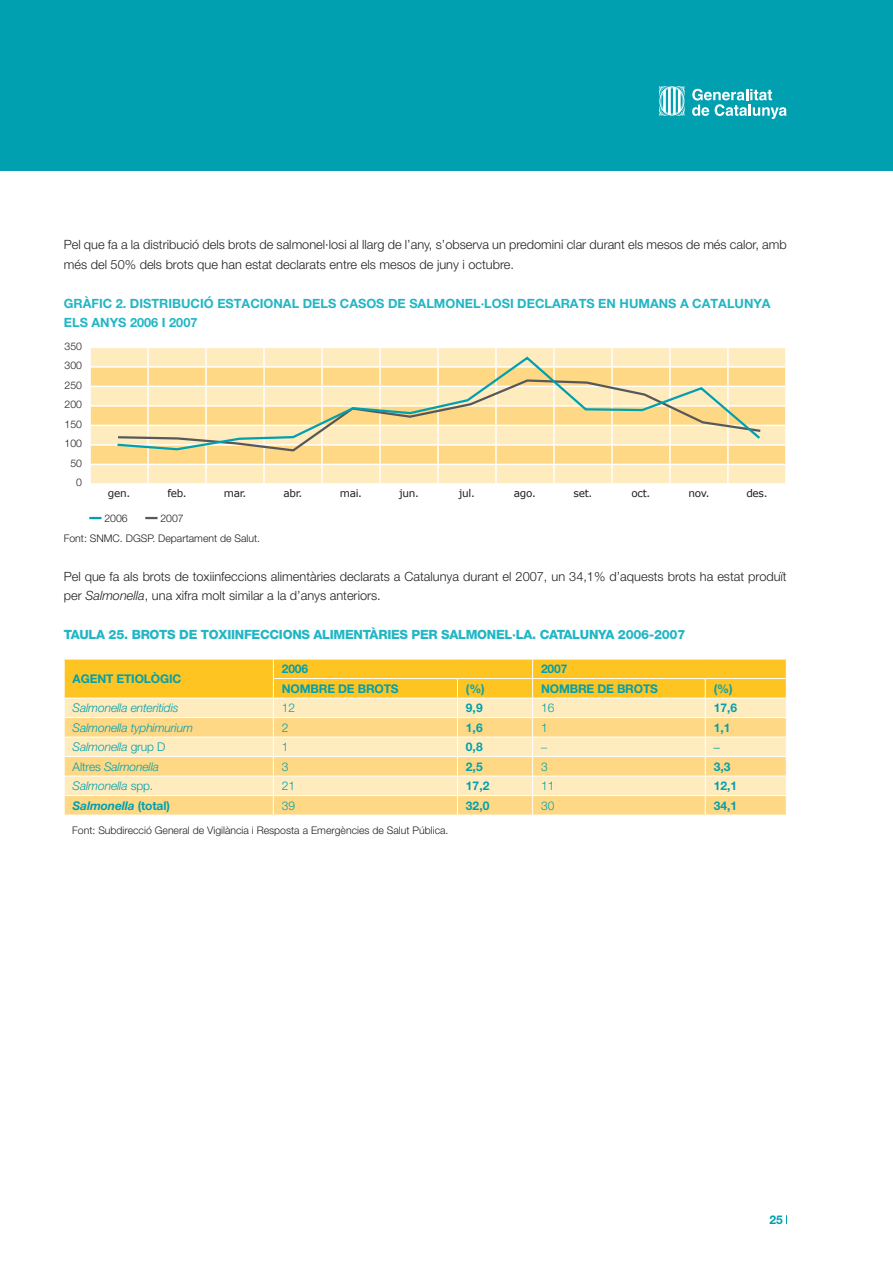
<style>
.page{position:relative;width:893px;height:1263px;background:#fff}
.page>*{position:absolute;margin:0;border:0;box-sizing:border-box;transform-origin:0 0}
.t1{font:300 12.75px/19.5px "Helvetica Neue LT Pro";color:#231f20}
.t2{font:700 12.75px "Helvetica Neue LT Pro";color:#21b6c4}
.t3{font:800 12.75px "Helvetica Neue LT Pro";letter-spacing:-.02em;color:#21b6c4}
.t4{font:700 12px "Helvetica Neue LT Pro";letter-spacing:-.01em;color:#00a0b0}
.t5{font:italic 300 12px "Helvetica Neue LT Pro";letter-spacing:-.01em;color:#00a0b0}
.t6{font:300 12px "Helvetica Neue LT Pro";color:#00a0b0}
.t7{font:italic 700 12px "Helvetica Neue LT Pro";color:#00a0b0}
.t8{font:12px "Times New Roman";color:#00a0b0}
.t9{font:700 12px "Times New Roman";color:#00a0b0}
.t10{font:300 10.5px/19.5px "Helvetica Neue LT Pro";color:#231f20}
.t11{font:10.5px "Verdana";letter-spacing:-.03em;color:#231f20}
.s1{font-style:italic}
.s2{font-style:normal}
</style>
<div class="page">
<div style="left:0;top:0;width:893px;height:170px;background:#00a0b0"></div>
<svg style="left:692px;top:89px;width:95px;height:30px"></svg>
<svg style="left:659px;top:86px;width:26px;height:30px"></svg>
<svg style="left:91px;top:348px;width:694px;height:135px;background:#feebbe"></svg>
<svg style="left:91px;top:368px;width:694px;height:96px;background:#fedb8f"></svg>
<hr style="left:89px;top:366px;width:59px;height:2px;background:#fff">
<hr style="left:728px;top:366px;width:59px;height:2px;background:#fff">
<hr style="left:89px;top:386px;width:59px;height:1px;background:#fff">
<hr style="left:728px;top:386px;width:59px;height:1px;background:#fff">
<hr style="left:89px;top:405px;width:59px;height:2px;background:#fff">
<hr style="left:728px;top:405px;width:59px;height:2px;background:#fff">
<hr style="left:89px;top:425px;width:59px;height:1px;background:#fff">
<hr style="left:728px;top:425px;width:59px;height:1px;background:#fff">
<hr style="left:89px;top:444px;width:59px;height:2px;background:#fff">
<hr style="left:728px;top:444px;width:59px;height:2px;background:#fff">
<hr style="left:89px;top:464px;width:59px;height:1px;background:#fff">
<hr style="left:148px;top:464px;width:58px;height:1px;background:#fff">
<hr style="left:206px;top:464px;width:58px;height:1px;background:#fff">
<hr style="left:264px;top:464px;width:58px;height:1px;background:#fff">
<hr style="left:322px;top:464px;width:58px;height:1px;background:#fff">
<hr style="left:380px;top:464px;width:58px;height:1px;background:#fff">
<hr style="left:438px;top:464px;width:58px;height:1px;background:#fff">
<hr style="left:496px;top:464px;width:58px;height:1px;background:#fff">
<hr style="left:554px;top:464px;width:58px;height:1px;background:#fff">
<hr style="left:612px;top:464px;width:58px;height:1px;background:#fff">
<hr style="left:670px;top:464px;width:58px;height:1px;background:#fff">
<hr style="left:728px;top:464px;width:59px;height:1px;background:#fff">
<svg style="left:90px;top:348px;width:1px;height:135px"></svg>
<svg style="left:147px;top:348px;width:2px;height:136px"></svg>
<svg style="left:205px;top:348px;width:2px;height:135px"></svg>
<svg style="left:263px;top:348px;width:2px;height:135px"></svg>
<svg style="left:321px;top:348px;width:2px;height:135px"></svg>
<svg style="left:379px;top:348px;width:2px;height:135px"></svg>
<svg style="left:437px;top:348px;width:2px;height:135px"></svg>
<svg style="left:495px;top:348px;width:2px;height:135px"></svg>
<svg style="left:553px;top:348px;width:2px;height:135px"></svg>
<svg style="left:611px;top:348px;width:2px;height:136px"></svg>
<svg style="left:669px;top:348px;width:2px;height:136px"></svg>
<svg style="left:727px;top:348px;width:2px;height:136px"></svg>
<svg style="left:785px;top:348px;width:1px;height:135px"></svg>
<svg style="left:89px;top:517px;width:13px;height:2px"></svg>
<svg style="left:145px;top:517px;width:13px;height:2px"></svg>
<svg style="left:64px;top:659px;width:723px;height:156px;background:#fedc88"></svg>
<svg style="left:116px;top:378px;width:647px;height:75px"></svg>
<svg style="left:115px;top:355px;width:647px;height:96px;background:#f3e0aa"></svg>
<p class="t1" style="left:64px;top:235px;width:724px">Pel que fa a la distribució dels brots de salmonel·losi al llarg de l’any, s’observa un predomini clar durant els mesos de més calor, amb més del 50% dels brots que han estat declarats entre els mesos de juny i octubre.</p>
<p class="t2" style="left:64px;top:295px;width:36px">GRÀFIC</p>
<p class="t2" style="left:116px;top:295px;width:32px">2. DISTRIBUCI</p>
<p class="t2" style="left:204px;top:295px;width:23px">Ó ESTACIONAL</p>
<p class="t2" style="left:303px;top:295px;width:10px">DELS</p>
<p class="t2" style="left:340px;top:295px;width:10px">CASOS</p>
<p class="t2" style="left:388px;top:295px;width:32px">DE SALMONEL</p>
<p class="t2" style="left:481px;top:295px;width:12px">·LOSI</p>
<p class="t2" style="left:517px;top:295px;width:10px">DECLARATS</p>
<p class="t2" style="left:598px;top:295px;width:32px">EN HUMANS</p>
<p class="t2" style="left:680px;top:295px;width:32px">A CATALUNYA</p>
<p class="t2" style="left:64px;top:315px;width:9px">ELS</p>
<p class="t2" style="left:92px;top:315px;width:10px">ANYS</p>
<p class="t2" style="left:130px;top:315px;width:69px">2006 I 2007</p>
<p class="t10" style="left:65px;top:336px;width:19px;text-align:right">350<br>300<br>250<br>200<br>150<br>100<br>50<br>0</p>
<p class="t11" style="left:108px;top:486px;width:24px">gen.</p>
<p class="t11" style="left:167px;top:486px;width:21px">feb.</p>
<p class="t11" style="left:224px;top:486px;width:24px">mar.</p>
<p class="t11" style="left:284px;top:486px;width:20px">abr.</p>
<p class="t11" style="left:340px;top:486px;width:24px">mai.</p>
<p class="t11" style="left:399px;top:486px;width:21px">jun.</p>
<p class="t11" style="left:459px;top:486px;width:18px">jul.</p>
<p class="t11" style="left:514px;top:486px;width:23px">ago.</p>
<p class="t11" style="left:574px;top:486px;width:20px">set.</p>
<p class="t11" style="left:631px;top:486px;width:20px">oct.</p>
<p class="t11" style="left:688px;top:486px;width:23px">nov.</p>
<p class="t11" style="left:746px;top:486px;width:23px">des.</p>
<p class="t10" style="left:104px;top:508px;width:25px">2006</p>
<p class="t10" style="left:64px;top:508px;width:198px;text-indent:97px">2007<br>Font: SNMC. DGSP. Departament de Salut.</p>
<p class="t1" style="left:64px;top:566px;width:724px">Pel que fa als brots de toxiinfeccions alimentàries declarats a Catalunya durant el 2007, un 34,1% d’aquests brots ha estat produït per <span class="s1">Salmonella</span>, una xifra molt similar a la d’anys anteriors.</p>
<p class="t3" style="left:64px;top:627px;width:623px">TAULA 25. BROTS DE TOXIINFECCIONS ALIMENTÀRIES PER SALMONEL·LA. CATALUNYA 2006-2007</p>
<p class="t4" style="left:73px;top:671px;width:26px">AGENT</p>
<p class="t4" style="left:116px;top:671px;width:8px">ETIOL</p>
<p class="t4" style="left:151px;top:671px;width:25px">ÒGIC</p>
<p class="t4" style="left:282px;top:661px;width:28px">2006</p>
<p class="t4" style="left:541px;top:661px;width:28px">2007</p>
<p class="t4" style="left:282px;top:681px;width:19px">NOMBRE</p>
<p class="t4" style="left:338px;top:681px;width:29px">DE BROTS</p>
<p class="t4" style="left:466px;top:681px;width:20px">(%)</p>
<p class="t4" style="left:541px;top:681px;width:19px">NOMBRE</p>
<p class="t4" style="left:597px;top:681px;width:29px">DE BROTS</p>
<p class="t4" style="left:714px;top:681px;width:20px">(%)</p>
<p class="t5" style="left:73px;top:701px;width:107px">Salmonella enteritidis</p>
<p class="t6" style="left:282px;top:700px;width:15px">12</p>
<p class="t4" style="left:466px;top:700px;width:18px">9,9</p>
<p class="t6" style="left:541px;top:700px;width:15px">16</p>
<p class="t4" style="left:714px;top:700px;width:25px">17,6</p>
<p class="t5" style="left:73px;top:720px;width:122px">Salmonella typhimurium</p>
<p class="t6" style="left:282px;top:720px;width:8px">2</p>
<p class="t4" style="left:466px;top:720px;width:18px">1,6</p>
<p class="t6" style="left:541px;top:720px;width:8px">1</p>
<p class="t4" style="left:714px;top:720px;width:18px">1,1</p>
<p class="t5" style="left:73px;top:740px;width:94px">Salmonella <span class="s2">grup D</span></p>
<p class="t6" style="left:282px;top:739px;width:8px">1</p>
<p class="t4" style="left:466px;top:739px;width:18px">0,8</p>
<p class="t8" style="left:541px;top:739px;width:7px">–</p>
<p class="t9" style="left:714px;top:738px;width:7px">–</p>
<p class="t5" style="left:73px;top:759px;width:88px"><span class="s2">Altres</span> Salmonella</p>
<p class="t6" style="left:282px;top:759px;width:8px">3</p>
<p class="t4" style="left:466px;top:759px;width:18px">2,5</p>
<p class="t6" style="left:541px;top:759px;width:8px">3</p>
<p class="t4" style="left:714px;top:759px;width:18px">3,3</p>
<p class="t5" style="left:73px;top:779px;width:82px">Salmonella <span class="s2">spp.</span></p>
<p class="t6" style="left:282px;top:778px;width:15px">21</p>
<p class="t4" style="left:466px;top:778px;width:25px">17,2</p>
<p class="t6" style="left:541px;top:778px;width:15px">11</p>
<p class="t4" style="left:714px;top:778px;width:25px">12,1</p>
<p class="t7" style="left:73px;top:798px;width:99px">Salmonella <span class="s2">(TOTAL)</span></p>
<p class="t6" style="left:282px;top:798px;width:15px">39</p>
<p class="t4" style="left:466px;top:798px;width:25px">32,0</p>
<p class="t6" style="left:541px;top:798px;width:15px">30</p>
<p class="t4" style="left:714px;top:798px;width:25px">34,1</p>
<p class="t10" style="left:72px;top:820px;width:378px">Font: Subdirecció General de Vigilància i Resposta a Emergències de Salut Pública.</p>
<p class="t4" style="left:770px;top:1212px;width:15px">25</p>
</div>
